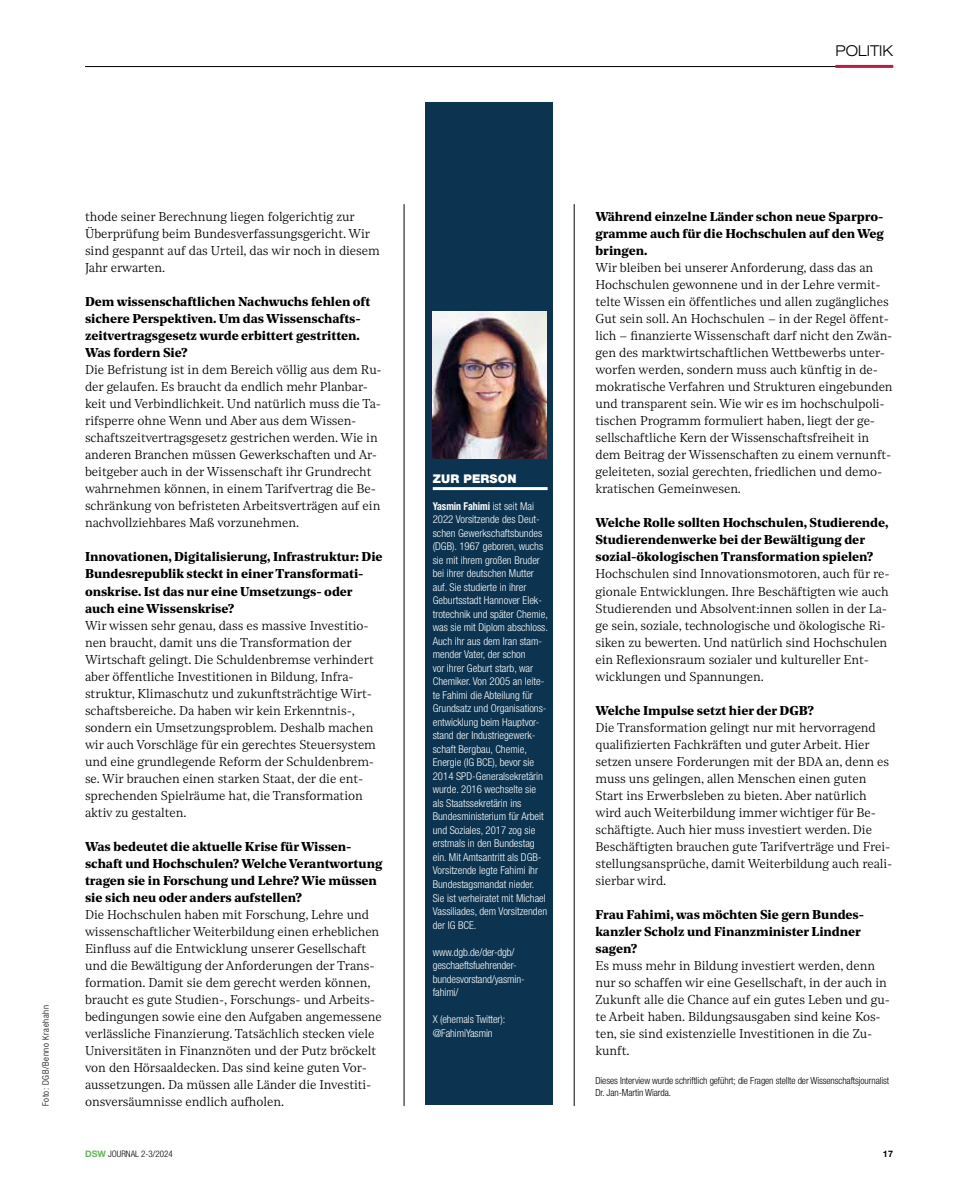
<style>
.page{position:relative;width:957px;height:1191px;background:#fff}
.page>*{position:absolute;margin:0;border:0;box-sizing:border-box;transform-origin:0 0}
.t1{font:300 expanded 15px "Helvetica Neue LT Std";color:#000}
.t2{font:300 12.75px/17px "Noe Text";letter-spacing:-.005em;color:#000}
.t3{font:700 12.75px/17px "Noe Text";letter-spacing:-.005em;color:#000}
.t4{font:900 12px "Helvetica Neue LT Std";letter-spacing:.01em;color:#fff}
.t5{font:300 condensed 10.8px/13.5px "Helvetica Neue LT Std";color:#fff}
.t6{font:300 condensed 9.75px/12px "Helvetica Neue LT Std";letter-spacing:-.01em;color:#000}
.t7{font:300 condensed 9px "Helvetica Neue LT Std";letter-spacing:.07em;color:#000}
.t8{font:300 condensed 9px "Helvetica Neue LT Std";color:#000}
.t9{font:700 9px "Helvetica Neue LT Std";color:#000}
.s1{font-weight:700}
.s2{font-weight:700;font-stretch:normal;color:#65b65a}
</style>
<div class="page">
<hr style="left:85px;top:66px;width:808px;height:1px;background:#000">
<hr style="left:835px;top:65px;width:58px;height:3px;background:#b71e3f">
<hr style="left:404px;top:204px;width:1px;height:902px;background:#000">
<hr style="left:574px;top:204px;width:1px;height:902px;background:#000">
<div style="left:425px;top:102px;width:128px;height:1003px;background:#0c3451"></div>
<hr style="left:433px;top:487px;width:114px;height:3px;background:#fff">
<img style="left:433px;top:311px;width:113px;height:147px">
<p class="t1" style="left:835px;top:42px;width:59px">POLITIK</p>
<p class="t7" style="left:41px;top:1106px;width:103px;rotate:-90deg">Foto: DGB/Benno Kraehahn</p>
<p class="t2" style="left:85px;top:207px;width:296px">thode seiner Berechnung liegen folgerichtig zur Überprüfung beim Bundesverfassungsgericht. Wir sind gespannt auf das Urteil, das wir noch in diesem Jahr erwarten.</p>
<p class="t3" style="left:85px;top:293px;width:287px">Dem wissenschaftlichen Nachwuchs fehlen oft sichere Perspektiven. Um das Wissenschafts&shy;zeitvertragsgesetz wurde erbittert gestritten.<br>Was fordern Sie?</p>
<p class="t2" style="left:85px;top:361px;width:298px">Die Befristung ist in dem Bereich völlig aus dem Ru&shy;der gelaufen. Es braucht da endlich mehr Planbar&shy;keit und Verbindlichkeit. Und natürlich muss die Ta&shy;rifsperre ohne Wenn und Aber aus dem Wissen&shy;schaftszeitvertragsgesetz gestrichen werden. Wie in anderen Branchen müssen Gewerkschaften und Ar&shy;beitgeber auch in der Wissenschaft ihr Grundrecht wahrnehmen können, in einem Tarifvertrag die Be&shy;schränkung von befristeten Arbeitsverträgen auf ein nachvollziehbares Maß vorzunehmen.</p>
<p class="t3" style="left:85px;top:548px;width:299px">Innovationen, Digitalisierung, Infrastruktur: Die Bundesrepublik steckt in einer Transformati&shy;onskrise. Ist das nur eine Umsetzungs- oder auch eine Wissenskrise?</p>
<p class="t2" style="left:85px;top:616px;width:292px">Wir wissen sehr genau, dass es massive Investitio&shy;nen braucht, damit uns die Transformation der Wirtschaft gelingt. Die Schuldenbremse verhindert aber öffentliche Investitionen in Bildung, Infra&shy;struktur, Klimaschutz und zukunftsträchtige Wirt&shy;schaftsbereiche. Da haben wir kein Erkenntnis-, sondern ein Umsetzungsproblem. Deshalb machen wir auch Vorschläge für ein gerechtes Steuersystem und eine grundlegende Reform der Schuldenbrem&shy;se. Wir brauchen einen starken Staat, der die ent&shy;sprechenden Spielräume hat, die Transformation aktiv zu gestalten.</p>
<p class="t3" style="left:85px;top:837px;width:299px">Was bedeutet die aktuelle Krise für Wissen&shy;schaft und Hochschulen? Welche Verantwortung tragen sie in Forschung und Lehre? Wie müssen sie sich neu oder anders aufstellen?</p>
<p class="t2" style="left:85px;top:905px;width:298px">Die Hochschulen haben mit Forschung, Lehre und wissenschaftlicher Weiterbildung einen erheblichen Einfluss auf die Entwicklung unserer Gesellschaft und die Bewältigung der Anforderungen der Trans&shy;formation. Damit sie dem gerecht werden können, braucht es gute Studien-, Forschungs- und Arbeits&shy;bedingungen sowie eine den Aufgaben angemessene verlässliche Finanzierung. Tatsächlich stecken viele Universitäten in Finanznöten und der Putz bröckelt von den Hörsaaldecken. Das sind keine guten Vor&shy;aussetzungen. Da müssen alle Länder die Investiti&shy;onsversäumnisse endlich aufholen.</p>
<p class="t4" style="left:433px;top:471px;width:85px">ZUR PERSON</p>
<p class="t5" style="left:433px;top:499px;width:117px"><span class="s1">Yasmin Fahimi</span> ist seit Mai<br>2022 Vorsitzende des Deut&shy;schen Gewerkschaftsbundes (DGB). 1967 geboren, wuchs sie mit ihrem großen Bruder bei ihrer deutschen Mutter auf. Sie studierte in ihrer<br>Geburtsstadt Hannover Elek&shy;trotechnik und später Chemie, was sie mit Diplom abschloss.<br>Auch ihr aus dem Iran stam&shy;mender Vater, der schon<br>vor ihrer Geburt starb, war<br>Chemiker. Von 2005 an leite&shy;te Fahimi die Abteilung für<br>Grundsatz und Organisations&shy;entwicklung beim Hauptvor&shy;stand der Industriegewerk&shy;schaft Bergbau, Chemie,<br>Energie (IG BCE), bevor sie<br>2014 SPD-Generalsekretärin wurde. 2016 wechselte sie als Staatssekretärin ins<br>Bundesministerium für Arbeit und Soziales, 2017 zog sie erstmals in den Bundestag ein. Mit Amtsantritt als DGB-<br>Vorsitzende legte Fahimi ihr<br>Bundestagsmandat nieder.<br>Sie ist verheiratet mit Michael<br>Vassiliades, dem Vorsitzenden der IG BCE.</p>
<p class="t5" style="left:433px;top:945px;width:93px">www.dgb.de/der-dgb/ geschaeftsfuehrender&shy;bundesvorstand/yasmin&shy;fahimi/</p>
<p class="t5" style="left:433px;top:1012px;width:74px">X (ehemals Twitter): @FahimiYasmin</p>
<p class="t3" style="left:595px;top:207px;width:290px;text-align:justify">Während einzelne Länder schon neue Sparpro&shy;gramme auch für die Hochschulen auf den Weg bringen.</p>
<p class="t2" style="left:595px;top:259px;width:299px">Wir bleiben bei unserer Anforderung, dass das an Hochschulen gewonnene und in der Lehre vermit&shy;telte Wissen ein öffentliches und allen zugängliches Gut sein soll. An Hochschulen – in der Regel öffent&shy;lich – finanzierte Wissenschaft darf nicht den Zwän&shy;gen des marktwirtschaftlichen Wettbewerbs unter&shy;worfen werden, sondern muss auch künftig in de&shy;mokratische Verfahren und Strukturen eingebunden und transparent sein. Wie wir es im hochschulpoli&shy;tischen Programm formuliert haben, liegt der ge&shy;sellschaftliche Kern der Wissenschaftsfreiheit in dem Beitrag der Wissenschaften zu einem vernunft&shy;geleiteten, sozial gerechten, friedlichen und demo&shy;kratischen Gemeinwesen.</p>
<p class="t3" style="left:595px;top:514px;width:295px">Welche Rolle sollten Hochschulen, Studierende,<br>Studierendenwerke bei der Bewältigung der sozial-ökologischen Transformation spielen?</p>
<p class="t2" style="left:595px;top:565px;width:296px">Hochschulen sind Innovationsmotoren, auch für re&shy;gionale Entwicklungen. Ihre Beschäftigten wie auch Studierenden und Absolvent:innen sollen in der La&shy;ge sein, soziale, technologische und ökologische Ri&shy;siken zu bewerten. Und natürlich sind Hochschulen ein Reflexionsraum sozialer und kultureller Ent&shy;wicklungen und Spannungen.</p>
<p class="t3" style="left:595px;top:701px;width:220px">Welche Impulse setzt hier der DGB?</p>
<p class="t2" style="left:595px;top:718px;width:298px">Die Transformation gelingt nur mit hervorragend qualifizierten Fachkräften und guter Arbeit. Hier setzen unsere Forderungen mit der BDA an, denn es muss uns gelingen, allen Menschen einen guten Start ins Erwerbsleben zu bieten. Aber natürlich wird auch Weiterbildung immer wichtiger für Be&shy;schäftigte. Auch hier muss investiert werden. Die Beschäftigten brauchen gute Tarifverträge und Frei&shy;stellungsansprüche, damit Weiterbildung auch reali&shy;sierbar wird.</p>
<p class="t3" style="left:595px;top:905px;width:270px">Frau Fahimi, was möchten Sie gern Bundes&shy;kanzler Scholz und Finanzminister Lindner sagen?</p>
<p class="t2" style="left:595px;top:956px;width:296px">Es muss mehr in Bildung investiert werden, denn nur so schaffen wir eine Gesellschaft, in der auch in Zukunft alle die Chance auf ein gutes Leben und gu&shy;te Arbeit haben. Bildungsausgaben sind keine Kos&shy;ten, sie sind existenzielle Investitionen in die Zu&shy;kunft.</p>
<p class="t6" style="left:595px;top:1074px;width:295px">Dieses Interview wurde schriftlich geführt; die Fragen stellte der Wissenschaftsjournalist<br>Dr. Jan-Martin Wiarda.</p>
<p class="t8" style="left:85px;top:1148px;width:89px"><span class="s2">DSW</span> JOURNAL 2-3/2024</p>
<p class="t9" style="left:883px;top:1148px;width:12px">17</p>
</div>
